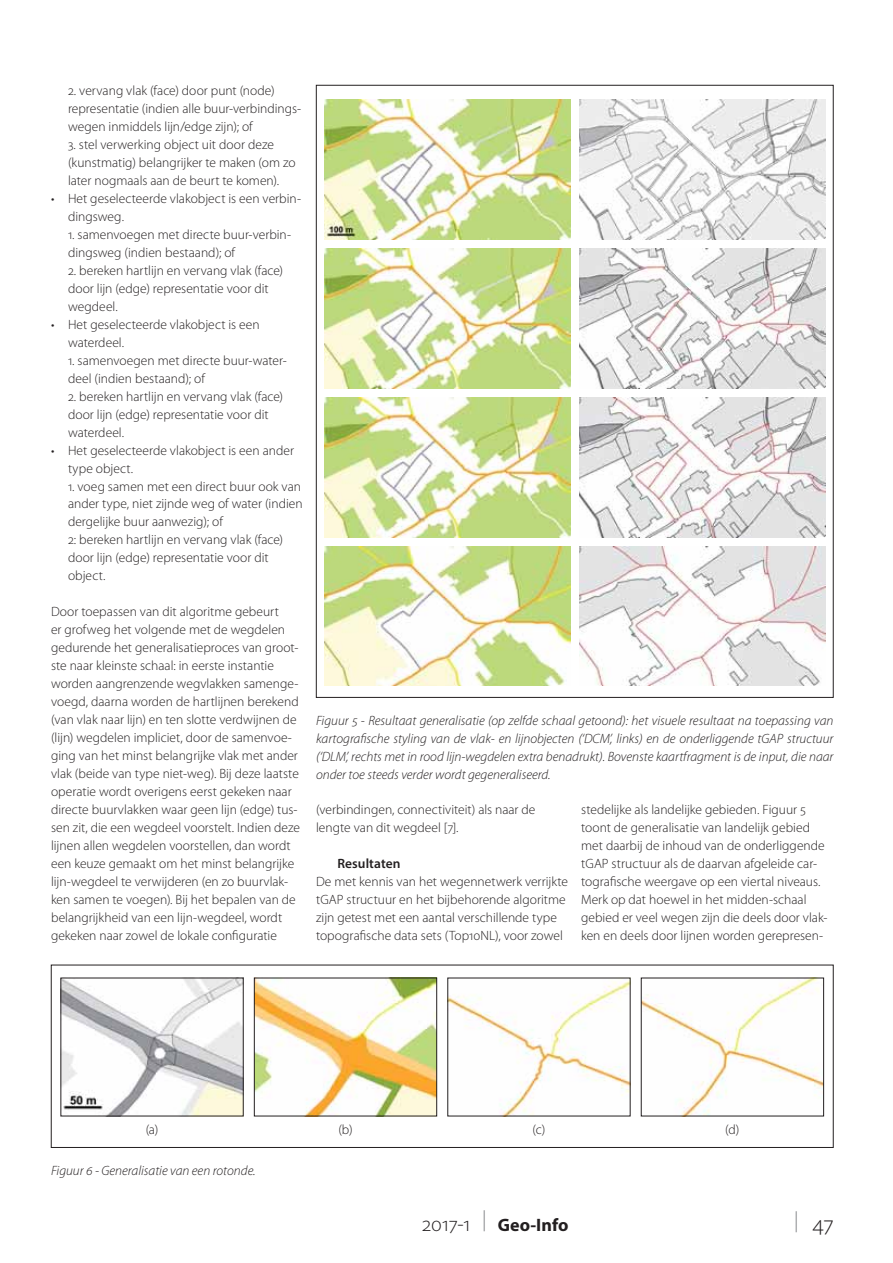
<style>
.page{position:relative;width:893px;height:1263px;background:#fff}
.page>*{position:absolute;margin:0;border:0;box-sizing:border-box;transform-origin:0 0}
.t1{font:300 24px "Myriad Pro";color:#231f20}
.t2{font:300 21px "Myriad Pro";color:#231f20}
.t3{font:300 21px "Myriad Pro";color:#808285}
.t4{font:700 18px "Myriad Pro";color:#231f20}
.t5{font:300 13.5px/18px "Myriad Pro";color:#231f20}
.t6{font:italic 300 13.5px/18px "Myriad Pro";color:#231f20;text-align:justify}
.t7{font:600 13.5px "Myriad Pro";letter-spacing:.005em;color:#231f20}
</style>
<div class="page">
<div style="left:51px;top:965px;width:782px;height:183px;border:1px solid #231f20"></div>
<img style="left:324px;top:99px;width:246px;height:140px">
<img style="left:324px;top:248px;width:246px;height:140px">
<img style="left:579px;top:248px;width:246px;height:140px">
<img style="left:579px;top:99px;width:246px;height:140px">
<img style="left:324px;top:397px;width:246px;height:140px">
<img style="left:324px;top:546px;width:246px;height:140px">
<img style="left:579px;top:546px;width:246px;height:140px">
<img style="left:579px;top:397px;width:246px;height:140px">
<img style="left:63px;top:980px;width:178px;height:134px">
<img style="left:256px;top:980px;width:179px;height:134px">
<div style="left:254px;top:978px;width:183px;height:138px;border:1px solid #231f20"></div>
<img style="left:450px;top:981px;width:178px;height:133px">
<img style="left:643px;top:980px;width:179px;height:134px">
<div style="left:641px;top:978px;width:183px;height:138px;border:1px solid #231f20"></div>
<p class="t5" style="left:68px;top:82px;width:235px">2. vervang vlak (face) door punt (node) representatie (indien alle buur-verbindings&shy;wegen inmiddels lijn/edge zijn); of</p>
<p class="t5" style="left:68px;top:136px;width:229px">3. stel verwerking object uit door deze (kunstmatig) belangrijker te maken (om zo later nogmaals aan de beurt te komen).</p>
<p class="t5" style="left:68px;top:190px;width:234px;text-indent:-17px">• Het geselecteerde vlakobject is een verbin&shy;dingsweg.</p>
<p class="t5" style="left:68px;top:226px;width:225px">1. samenvoegen met directe buur-verbin&shy;dingsweg (indien bestaand); of</p>
<p class="t5" style="left:68px;top:262px;width:217px">2. bereken hartlijn en vervang vlak (face) door lijn (edge) representatie voor dit wegdeel.</p>
<p class="t5" style="left:68px;top:316px;width:193px;text-indent:-17px">• Het geselecteerde vlakobject is een waterdeel.</p>
<p class="t5" style="left:68px;top:352px;width:220px">1. samenvoegen met directe buur-water&shy;deel (indien bestaand); of</p>
<p class="t5" style="left:68px;top:388px;width:217px">2. bereken hartlijn en vervang vlak (face) door lijn (edge) representatie voor dit waterdeel.</p>
<p class="t5" style="left:68px;top:442px;width:227px;text-indent:-17px">• Het geselecteerde vlakobject is een ander type object.</p>
<p class="t5" style="left:68px;top:478px;width:236px">1. voeg samen met een direct buur ook van ander type, niet zijnde weg of water (indien dergelijke buur aanwezig); of<br>2: bereken hartlijn en vervang vlak (face) door lijn (edge) representatie voor dit object.</p>
<p class="t5" style="left:51px;top:604px;width:251px">Door toepassen van dit algoritme gebeurt<br>er grofweg het volgende met de wegdelen gedurende het generalisatieproces van groot&shy;ste naar kleinste schaal: in eerste instantie worden aangrenzende wegvlakken samenge&shy;voegd, daarna worden de hartlijnen berekend (van vlak naar lijn) en ten slotte verdwijnen de (lijn) wegdelen impliciet, door de samenvoe&shy;ging van het minst belangrijke vlak met ander vlak (beide van type niet-weg). Bij deze laatste operatie wordt overigens eerst gekeken naar directe buurvlakken waar geen lijn (edge) tus&shy;sen zit, die een wegdeel voorstelt. Indien deze lijnen allen wegdelen voorstellen, dan wordt een keuze gemaakt om het minst belangrijke lijn-wegdeel te verwijderen (en zo buurvlak&shy;ken samen te voegen). Bij het bepalen van de belangrijkheid van een lijn-wegdeel, wordt gekeken naar zowel de lokale configuratie</p>
<p class="t6" style="left:316px;top:712px;width:519px">Figuur 5 - Resultaat generalisatie (op zelfde schaal getoond): het visuele resultaat na toepassing van kartografische styling van de vlak- en lijnobjecten (‘DCM’, links) en de onderliggende tGAP structuur (‘DLM’, rechts met in rood lijn-wegdelen extra benadrukt). Bovenste kaartfragment is de input, die naar onder toe steeds verder wordt gegeneraliseerd.</p>
<p class="t5" style="left:316px;top:802px;width:221px">(verbindingen, connectiviteit) als naar de lengte van dit wegdeel [7].</p>
<p class="t7" style="left:337px;top:859px;width:65px">Resultaten</p>
<p class="t5" style="left:316px;top:874px;width:253px">De met kennis van het wegennetwerk verrijkte tGAP structuur en het bijbehorende algoritme zijn getest met een aantal verschillende type topografische data sets (Top10NL), voor zowel</p>
<p class="t5" style="left:581px;top:802px;width:248px">stedelijke als landelijke gebieden. Figuur 5 toont de generalisatie van landelijk gebied met daarbij de inhoud van de onderliggende tGAP structuur als de daarvan afgeleide car&shy;tografische weergave op een viertal niveaus.<br>Merk op dat hoewel in het midden-schaal gebied er veel wegen zijn die deels door vlak&shy;ken en deels door lijnen worden gerepresen-</p>
<p class="t5" style="left:146px;top:1121px;width:14px">(a)</p>
<p class="t5" style="left:338px;top:1121px;width:16px">(b)</p>
<p class="t5" style="left:533px;top:1121px;width:14px">(c)</p>
<p class="t5" style="left:725px;top:1121px;width:16px">(d)</p>
<p class="t6" style="left:51px;top:1162px;width:206px">Figuur 6 - Generalisatie van een rotonde.</p>
<h3 class="t4" style="left:482px;top:1218px;width:88px"><sup>|</sup> Geo-Info</h3>
<h2 class="t3" style="left:794px;top:1212px;width:6px">|</h2>
<h2 class="t2" style="left:422px;top:1216px;width:50px">2017-1</h2>
<h1 class="t1" style="left:812px;top:1215px;width:22px">47</h1>
</div>
